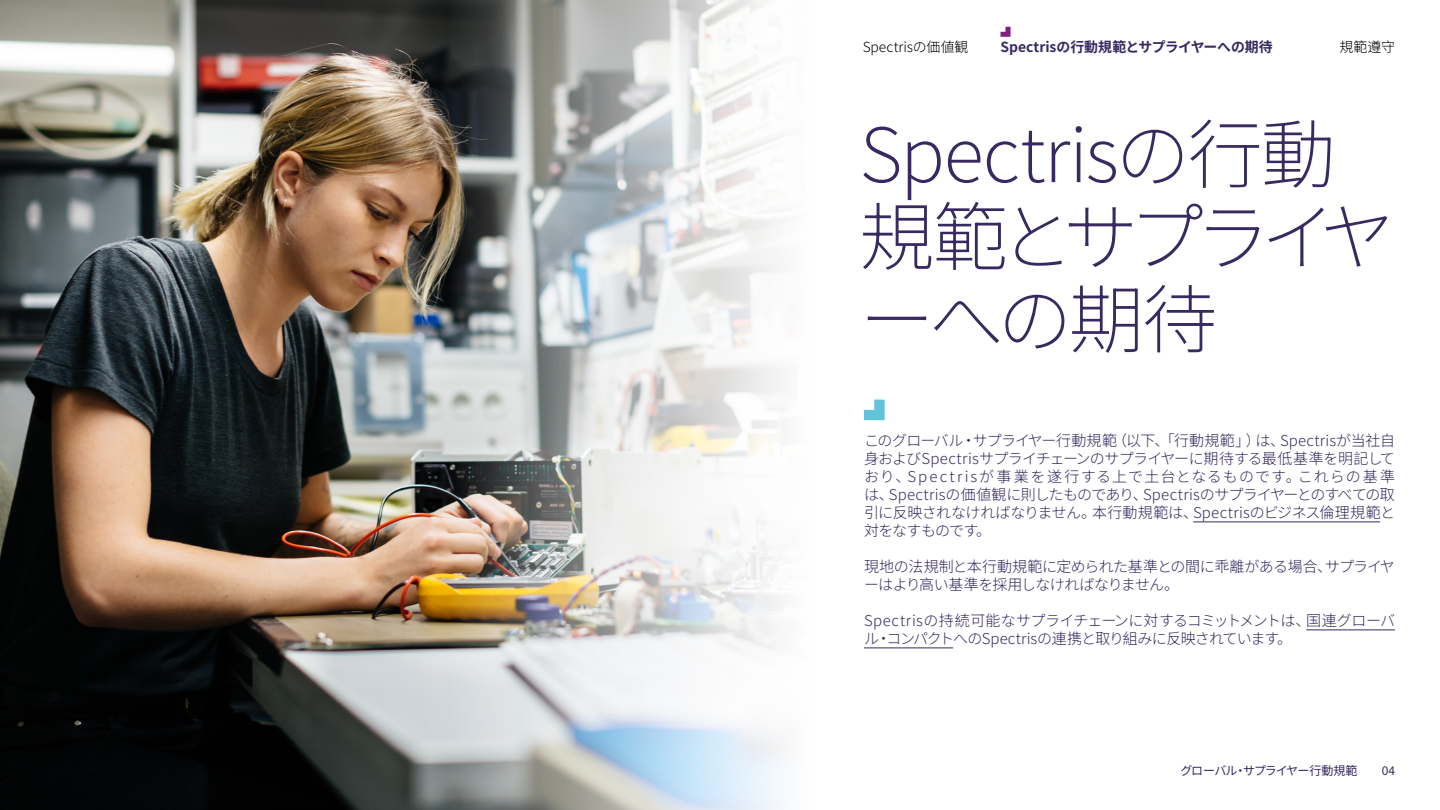
<style>
.page{position:relative;width:1440px;height:810px;background:#fff}
.page>*{position:absolute;margin:0;border:0;box-sizing:border-box;transform-origin:0 0}
.t1{font:200 75px/82.5px "Noto Sans SC";letter-spacing:-.035em;color:#382a61}
.t2{font:300 15px/18px "Noto Sans SC";letter-spacing:-.03em;color:#382a61}
.t3{font:700 13.88px "Noto Sans SC";letter-spacing:-.005em;color:#382a61}
.t4{font:300 13.88px "Noto Sans SC";color:#000}
.t5{font:12px "Noto Sans SC";letter-spacing:-.055em;color:#382a61}
</style>
<div class="page">
<img style="left:0;top:0;width:448px;height:810px">
<img style="left:448px;top:0;width:333px;height:810px">
<hr style="left:1193px;top:522px;width:187px;height:1px;background:#382a61">
<hr style="left:1306px;top:630px;width:89px;height:1px;background:#382a61">
<hr style="left:864px;top:648px;width:89px;height:1px;background:#382a61">
<svg style="left:864px;top:400px;width:21px;height:20px"></svg>
<svg style="left:1000px;top:27px;width:11px;height:10px"></svg>
<p class="t4" style="left:863px;top:39px;width:107px">Spectrisの価値観</p>
<p class="t3" style="left:1001px;top:39px;width:274px">Spectrisの行動規範とサプライヤーへの期待</p>
<p class="t4" style="left:1339px;top:39px;width:57px">規範遵守</p>
<h1 class="t1" style="left:860px;top:115px;width:537px">Spectrisの行動規範とサプライヤーへの期待</h1>
<p class="t2" style="left:864px;top:432px;width:533px;text-align:justify">このグローバル・ サプライヤー行動規範（以下、「行動規範」）は、Spectrisが当社自身およびSpectrisサプライチェーンのサプライヤーに期待する最低基準を明記しており、Spectrisが事業を遂行する上で土台となるものです。これらの基準は、Spectrisの価値観に則したものであり、Spectrisのサプライヤーとのすべての取引に反映されなければなりません。本行動規範は、Spectrisのビジネス倫理規範と対をなすものです。</p>
<p class="t2" style="left:864px;top:558px;width:532px">現地の法規制と本行動規範に定められた基準との間に乖離がある場合、サプライヤーはより高い基準を採用しなければなりません。</p>
<p class="t2" style="left:864px;top:612px;width:533px">Spectrisの持続可能なサプライチェーンに対するコミットメントは、国連グローバル・コンパクトへのSpectrisの連携と取り組みに反映されています。</p>
<p class="t5" style="left:1180px;top:763px;width:179px">グローバル・サプライヤー行動規範</p>
<p class="t5" style="left:1382px;top:763px;width:15px">04</p>
</div>
